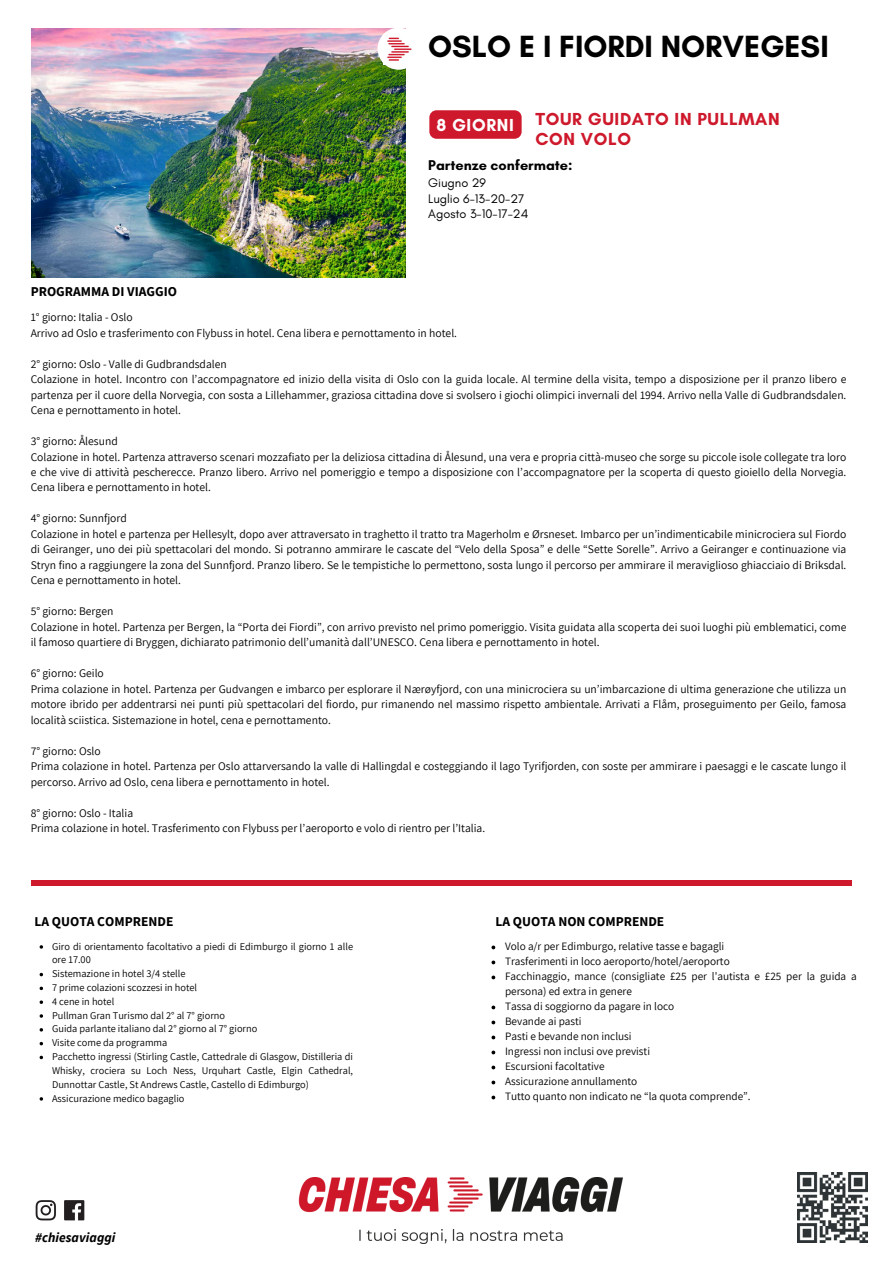
<style>
.page{position:relative;width:894px;height:1264px;background:#fff}
.page>*{position:absolute;margin:0;border:0;box-sizing:border-box;transform-origin:0 0}
.t1{font:700 31.2px "Glacial Indifference";color:#000}
.t2{font:700 17.7px/20.2px "Glacial Indifference";letter-spacing:.035em;color:#ce192c}
.t3{font:700 17.7px "Glacial Indifference";letter-spacing:.035em;color:#fff}
.t4{font:700 14.4px "Glacial Indifference";color:#000}
.t5{font:700 13.5px "Source Sans Pro";color:#000}
.t6{font:italic 700 13.5px "Source Sans Pro";letter-spacing:.005em;color:#000}
.t7{font:12.75px/15.8px "Glacial Indifference";color:#000}
.t8{font:11.55px/15.5px "Assistant";color:#000}
.t9{font:11.25px/15px "Assistant";color:#000}
.t10{font:10.35px/13.8px "Assistant";color:#000}
</style>
<div class="page">
<div style="left:31px;top:880px;width:820px;height:5px;background:#ce192c"></div>
<img style="left:298px;top:1177px;width:324px;height:65px">
<img style="left:797px;top:1172px;width:70px;height:70px">
<img style="left:35px;top:1200px;width:50px;height:21px">
<svg style="left:40px;top:986px;width:3px;height:4px"></svg>
<svg style="left:491px;top:945px;width:4px;height:4px"></svg>
<svg style="left:491px;top:960px;width:4px;height:4px"></svg>
<svg style="left:491px;top:975px;width:4px;height:4px"></svg>
<svg style="left:491px;top:1005px;width:4px;height:4px"></svg>
<svg style="left:491px;top:1020px;width:4px;height:4px"></svg>
<svg style="left:491px;top:1035px;width:4px;height:4px"></svg>
<svg style="left:491px;top:1050px;width:4px;height:4px"></svg>
<svg style="left:491px;top:1065px;width:4px;height:4px"></svg>
<svg style="left:491px;top:1080px;width:4px;height:4px"></svg>
<svg style="left:491px;top:1095px;width:4px;height:4px"></svg>
<svg style="left:429px;top:110px;width:92px;height:29px;background:#cf2133"></svg>
<img style="left:31px;top:29px;width:373px;height:248px">
<div style="left:377px;top:28px;width:42px;height:42px;background:#fff;border-radius:50%"></div>
<img style="left:387px;top:37px;width:25px;height:24px">
<h3 class="t1" style="left:428px;top:27px;width:402px">OSLO E I FIORDI NORVEGESI</h3>
<p class="t3" style="left:436px;top:114px;width:79px">8 GIORNI</p>
<p class="t2" style="left:535px;top:108px;width:246px">TOUR GUIDATO IN PULLMAN<br>CON VOLO</p>
<p class="t5" style="left:31px;top:282px;width:148px">PROGRAMMA DI VIAGGIO</p>
<p class="t4" style="left:428px;top:157px;width:146px">Partenze confermate:</p>
<p class="t7" style="left:428px;top:174px;width:102px">Giugno 29<br>Luglio 6-13-20-27<br>Agosto 3-10-17-24</p>
<p class="t8" style="left:31px;top:309px;width:428px">1° giorno: Italia - Oslo<br>Arrivo ad Oslo e trasferimento con Flybuss in hotel. Cena libera e pernottamento in hotel.</p>
<p class="t8" style="left:31px;top:355px;width:817px">2° giorno: Oslo - Valle di Gudbrandsdalen<br>Colazione in hotel. Incontro con l’accompagnatore ed inizio della visita di Oslo con la guida locale. Al termine della visita, tempo a disposizione per il pranzo libero e partenza per il cuore della Norvegia, con sosta a Lillehammer, graziosa cittadina dove si svolsero i giochi olimpici invernali del 1994. Arrivo nella Valle di Gudbrandsdalen.<br>Cena e pernottamento in hotel.</p>
<p class="t8" style="left:31px;top:433px;width:817px">3° giorno: Ålesund<br>Colazione in hotel. Partenza attraverso scenari mozzafiato per la deliziosa cittadina di Ålesund, una vera e propria città-museo che sorge su piccole isole collegate tra loro e che vive di attività pescherecce. Pranzo libero. Arrivo nel pomeriggio e tempo a disposizione con l’accompagnatore per la scoperta di questo gioiello della Norvegia.<br>Cena libera e pernottamento in hotel.</p>
<p class="t8" style="left:31px;top:510px;width:817px">4° giorno: Sunnfjord<br>Colazione in hotel e partenza per Hellesylt, dopo aver attraversato in traghetto il tratto tra Magerholm e Ørsneset. Imbarco per un’indimenticabile minicrociera sul Fiordo di Geiranger, uno dei più spettacolari del mondo. Si potranno ammirare le cascate del “Velo della Sposa” e delle “Sette Sorelle”. Arrivo a Geiranger e continuazione via Stryn fino a raggiungere la zona del Sunnfjord. Pranzo libero. Se le tempistiche lo permettono, sosta lungo il percorso per ammirare il meraviglioso ghiacciaio di Briksdal.<br>Cena e pernottamento in hotel.</p>
<h1 class="t8" style="left:31px;top:603px;width:817px">5° giorno: Bergen<br>Colazione in hotel. Partenza per Bergen, la “Porta dei Fiordi”, con arrivo previsto nel primo pomeriggio. Visita guidata alla scoperta dei suoi luoghi più emblematici, come il famoso quartiere di Bryggen, dichiarato patrimonio dell’umanità dall’UNESCO. Cena libera e pernottamento in hotel.</h1>
<h2 class="t8" style="left:31px;top:665px;width:817px">6° giorno: Geilo<br>Prima colazione in hotel. Partenza per Gudvangen e imbarco per esplorare il Nærøyfjord, con una minicrociera su un’imbarcazione di ultima generazione che utilizza un motore ibrido per addentrarsi nei punti più spettacolari del fiordo, pur rimanendo nel massimo rispetto ambientale. Arrivati a Flåm, proseguimento per Geilo, famosa località sciistica. Sistemazione in hotel, cena e pernottamento.</h2>
<h2 class="t8" style="left:31px;top:742px;width:817px">7° giorno: Oslo<br>Prima colazione in hotel. Partenza per Oslo attarversando la valle di Hallingdal e costeggiando il lago Tyrifjorden, con soste per ammirare i paesaggi e le cascate lungo il percorso. Arrivo ad Oslo, cena libera e pernottamento in hotel.</h2>
<h5 class="t8" style="left:31px;top:804px;width:456px">8° giorno: Oslo - Italia<br>Prima colazione in hotel. Trasferimento con Flybuss per l’aeroporto e volo di rientro per l’Italia.</h5>
<p class="t5" style="left:34px;top:912px;width:140px">LA QUOTA COMPRENDE</p>
<p class="t5" style="left:495px;top:912px;width:170px">LA QUOTA NON COMPRENDE</p>
<h6 class="t10" style="left:52px;top:938px;width:302px">Giro di orientamento facoltativo a piedi di Edimburgo il giorno 1 alle ore 17.00</h6>
<h6 class="t10" style="left:52px;top:966px;width:135px">Sistemazione in hotel 3/4 stelle</h6>
<h6 class="t10" style="left:52px;top:980px;width:147px">7 prime colazioni scozzesi in hotel</h6>
<h6 class="t10" style="left:52px;top:994px;width:64px">4 cene in hotel</h6>
<h6 class="t10" style="left:52px;top:1007px;width:174px">Pullman Gran Turismo dal 2° al 7° giorno</h6>
<h6 class="t10" style="left:52px;top:1021px;width:207px">Guida parlante italiano dal 2° giorno al 7° giorno</h6>
<h6 class="t10" style="left:52px;top:1035px;width:117px">Visite come da programma</h6>
<h6 class="t10" style="left:52px;top:1049px;width:302px;text-align:justify">Pacchetto ingressi (Stirling Castle, Cattedrale di Glasgow, Distilleria di Whisky, crociera su Loch Ness, Urquhart Castle, Elgin Cathedral, Dunnottar Castle, St Andrews Castle, Castello di Edimburgo)</h6>
<h3 class="t10" style="left:52px;top:1090px;width:134px">Assicurazione medico bagaglio</h3>
<p class="t6" style="left:35px;top:1228px;width:82px">#chiesaviaggi</p>
<h3 class="t9" style="left:505px;top:938px;width:221px">Volo a/r per Edimburgo, relative tasse e bagagli</h3>
<p class="t9" style="left:505px;top:953px;width:226px">Trasferimenti in loco aeroporto/hotel/aeroporto</p>
<p class="t9" style="left:505px;top:968px;width:353px">Facchinaggio, mance (consigliate £25 per l'autista e £25 per la guida a persona) ed extra in genere</p>
<p class="t9" style="left:505px;top:998px;width:171px">Tassa di soggiorno da pagare in loco</p>
<p class="t9" style="left:505px;top:1013px;width:78px">Bevande ai pasti</p>
<p class="t9" style="left:505px;top:1028px;width:128px">Pasti e bevande non inclusi</p>
<p class="t9" style="left:505px;top:1043px;width:146px">Ingressi non inclusi ove previsti</p>
<p class="t9" style="left:505px;top:1058px;width:101px">Escursioni facoltative</p>
<p class="t9" style="left:505px;top:1073px;width:134px">Assicurazione annullamento</p>
<p class="t9" style="left:505px;top:1088px;width:247px">Tutto quanto non indicato ne “la quota comprende”.</p>
</div>
